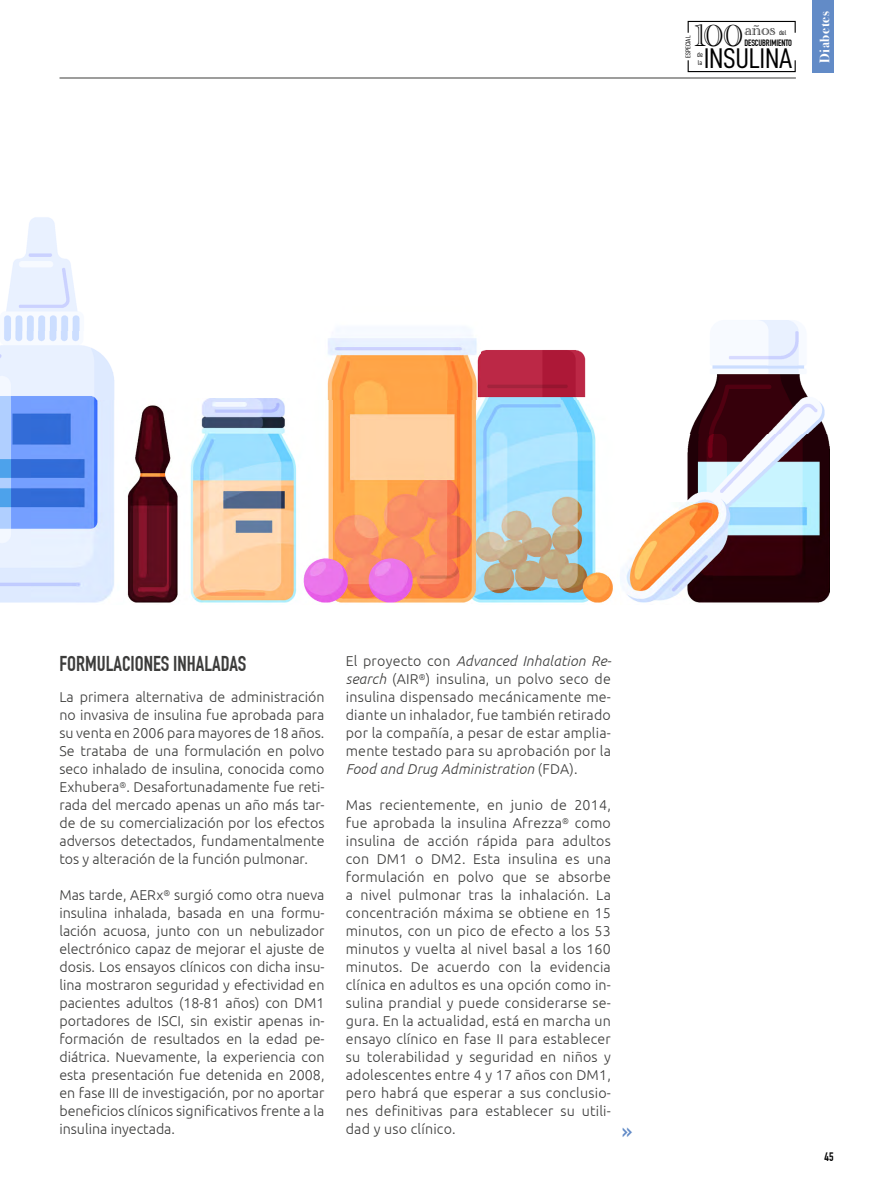
<style>
.page{position:relative;width:893px;height:1191px;background:#fff}
.page>*{position:absolute;margin:0;border:0;box-sizing:border-box;transform-origin:0 0}
.t1{font:31.8px "Academy Engraved Let Plain";color:#000}
.t2{font:28.5px "D DIN Condensed";letter-spacing:-.01em;color:#000}
.t3{font:23.85px "DIN Engschrift Std";color:#628bc7}
.t4{font:21px "DIN Engschrift Std";color:#3c3c3b}
.t5{font:16.65px "Academy Engraved Let Plain";color:#000}
.t6{font:300 14.25px/18px "Ubuntu";letter-spacing:.005em;color:#3c3c3b;text-align:justify}
.t7{font:700 13.5px "Bodoni Svty Two ITCTT";letter-spacing:.04em;color:#fff}
.t8{font:12px "DIN Engschrift Std";color:#000}
.t9{font:9px "DIN Engschrift Std";letter-spacing:-.01em;color:#000}
.t10{font:6.9px/8.2px "D DIN Condensed";color:#000}
.s1{font-style:italic}
</style>
<div class="page">
<div style="left:812px;top:0;width:21px;height:72px;background:#628bc7"></div>
<svg style="left:687px;top:20px;width:109px;height:53px"></svg>
<hr style="left:60px;top:78px;width:736px;height:1px;background:#3c3c3b">
<img style="left:0;top:398px;width:621px;height:205px">
<img style="left:621px;top:502px;width:208px;height:101px">
<img style="left:687px;top:433px;width:142px;height:69px">
<img style="left:690px;top:320px;width:137px;height:113px">
<img style="left:0;top:330px;width:136px;height:69px">
<img style="left:309px;top:329px;width:173px;height:70px">
<img style="left:482px;top:350px;width:105px;height:49px">
<img style="left:4px;top:228px;width:76px;height:102px">
<img style="left:29px;top:217px;width:26px;height:11px">
<h1 class="t1" style="left:694px;top:11px;width:51px">100</h1>
<p class="t5" style="left:744px;top:18px;width:33px">años</p>
<p class="t10" style="left:779px;top:29px;width:9px">del</p>
<p class="t9" style="left:744px;top:37px;width:49px">DESCUBRIMIENTO</p>
<p class="t10" style="left:684px;top:58px;width:24px;rotate:-90deg">ESPECIAL</p>
<p class="t10" style="left:697px;top:50px;width:7px">de la</p>
<h2 class="t2" style="left:704px;top:43px;width:90px">INSULINA</h2>
<p class="t7" style="left:813px;top:63px;width:53px;rotate:-90deg">Diabetes</p>
<h3 class="t4" style="left:59px;top:651px;width:189px">FORMULACIONES INHALADAS</h3>
<p class="t6" style="left:59px;top:688px;width:267px">La primera alternativa de administración no invasiva de insulina fue aprobada para su venta en 2006 para mayores de 18 años.<br>Se trataba de una formulación en polvo seco inhalado de insulina, conocida como Exhubera<sup>®</sup>. Desafortunadamente fue reti&shy;rada del mercado apenas un año más tar&shy;de de su comercialización por los efectos adversos detectados, fundamentalmente tos y alteración de la función pulmonar.</p>
<p class="t6" style="left:59px;top:886px;width:267px">Mas tarde, AERx<sup>®</sup> surgió como otra nueva insulina inhalada, basada en una formu&shy;lación acuosa, junto con un nebulizador electrónico capaz de mejorar el ajuste de dosis. Los ensayos clínicos con dicha insu&shy;lina mostraron seguridad y efectividad en pacientes adultos (18-81 años) con DM1 portadores de ISCI, sin existir apenas in&shy;formación de resultados en la edad pe&shy;diátrica. Nuevamente, la experiencia con esta presentación fue detenida en 2008, en fase III de investigación, por no aportar beneficios clínicos significativos frente a la insulina inyectada.</p>
<p class="t6" style="left:346px;top:652px;width:267px">El proyecto con <span class="s1">Advanced Inhalation Re&shy;search</span> (AIR<sup>®</sup>) insulina, un polvo seco de insulina dispensado mecánicamente me&shy;diante un inhalador, fue también retirado por la compañía, a pesar de estar amplia&shy;mente testado para su aprobación por la <span class="s1">Food and Drug Administration</span> (FDA).</p>
<p class="t6" style="left:346px;top:796px;width:267px">Mas recientemente, en junio de 2014, fue aprobada la insulina Afrezza<sup>®</sup> como insulina de acción rápida para adultos con DM1 o DM2. Esta insulina es una formulación en polvo que se absorbe a nivel pulmonar tras la inhalación. La concentración máxima se obtiene en 15 minutos, con un pico de efecto a los 53 minutos y vuelta al nivel basal a los 160 minutos. De acuerdo con la evidencia clínica en adultos es una opción como in&shy;sulina prandial y puede considerarse se&shy;gura. En la actualidad, está en marcha un ensayo clínico en fase II para establecer su tolerabilidad y seguridad en niños y adolescentes entre 4 y 17 años con DM1, pero habrá que esperar a sus conclusio&shy;nes definitivas para establecer su utili&shy;dad y uso clínico.</p>
<h3 class="t3" style="left:622px;top:1116px;width:12px">»</h3>
<p class="t8" style="left:824px;top:1149px;width:10px">45</p>
</div>
